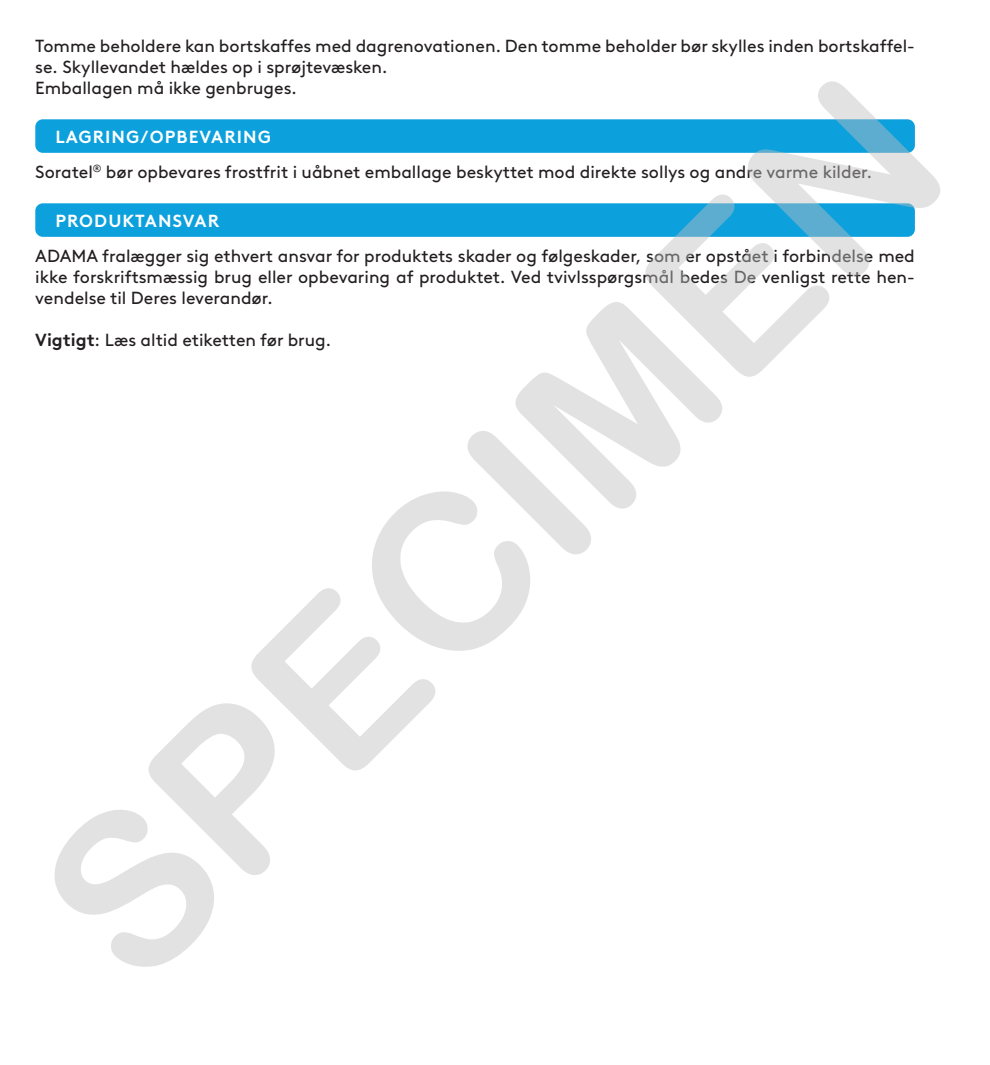
<style>
.page{position:relative;width:990px;height:1065px;background:#fff}
.page>*{position:absolute;margin:0;border:0;box-sizing:border-box;transform-origin:0 0}
.t1{font:218px "Arial Rounded MT Bold";color:rgb(191 191 191/.45)}
.t2{font:17.5px/21px "Brown LL Pan";color:#231f20}
.t3{font:700 17.5px "Brown LL Pan";letter-spacing:.06em;color:#fff}
.s1{font-weight:700;color:#fff}
.s2{font-weight:700}
</style>
<div class="page">
<div style="left:35px;top:119px;width:879px;height:34px;background:#0ca0dc;border-radius:8px"></div>
<div style="left:35px;top:203px;width:879px;height:34px;background:#0ca0dc;border-radius:8px"></div>
<p class="t2" style="left:35px;top:34px;width:880px">Tomme beholdere kan bortskaffes med dagrenovationen. Den tomme beholder bør skylles inden bortskaffel&shy;se. Skyllevandet hældes op i sprøjtevæsken.<br>Emballagen må ikke genbruges.</p>
<p class="t2" style="left:35px;top:119px;width:835px;line-height:34.5px;text-indent:20px"><span class="s1">LAGRING/OPBEVARING<br></span>Soratel<sup>®</sup> bør opbevares frostfrit i uåbnet emballage beskyttet mod direkte sollys og andre varme kilder.</p>
<p class="t3" style="left:55px;top:208px;width:165px">PRODUKTANSVAR</p>
<p class="t2" style="left:35px;top:244px;width:880px;text-align:justify">ADAMA fralægger sig ethvert ansvar for produktets skader og følgeskader, som er opstået i forbindelse med ikke forskriftsmæssig brug eller opbevaring af produktet. Ved tvivlsspørgsmål bedes De venligst rette hen&shy;vendelse til Deres leverandør.</p>
<p class="t2" style="left:35px;top:328px;width:294px"><span class="s2">Vigtigt</span>: Læs altid etiketten før brug.</p>
<h1 class="t1" style="left:-8px;top:849px;width:1160px;rotate:-45deg">SPECIMEN</h1>
</div>
